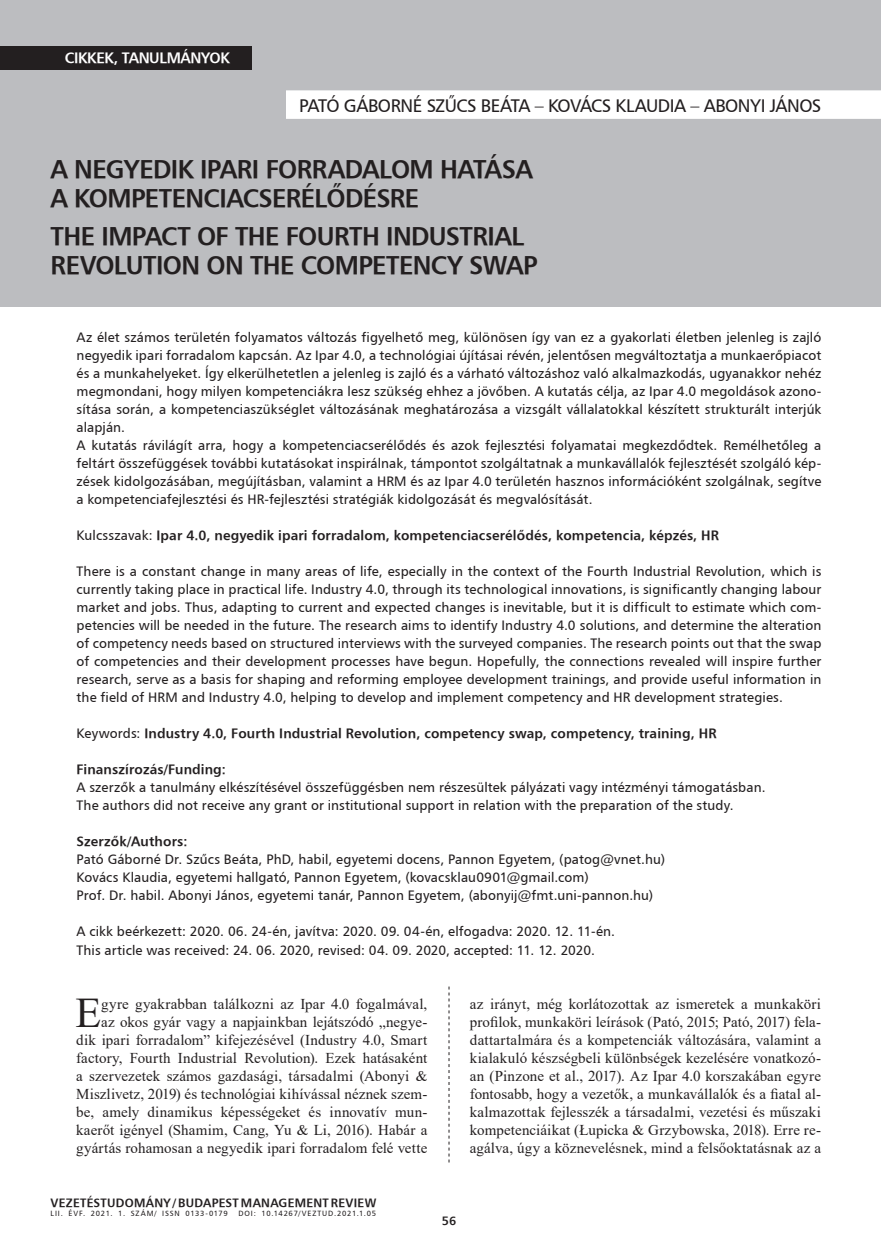
<style>
.page{position:relative;width:881px;height:1255px;background:#fff}
.page>*{position:absolute;margin:0;border:0;box-sizing:border-box;transform-origin:0 0}
.Iniciálé{font:42.15px "Times New Roman";color:#231f20}
.kenyérszöveg_opcioná{font:25.5px/29.4px "H Humanist 777 BT Bold";letter-spacing:-.025em;color:#231f20}
.kenyérszöveg_opcioná-2{font:18px "H Humanist 777 BT";letter-spacing:-.025em;color:#231f20}
.Iniciálé-2{font:15px/18px "Times New Roman";letter-spacing:.005em;color:#231f20;text-align:right}
.t1{font:15px "H Humanist 777 BT Bold";letter-spacing:-.025em;color:#fff}
.Kezdő_oldal_bevezető{font:13.5px/18px "H Humanist 777 BT";letter-spacing:.005em;color:#231f20;text-align:justify}
.Kezdő_oldal_bevezető-2{font:13.5px "H Humanist 777 BT Bold";letter-spacing:.01em;color:#231f20}
.t2{font:12px "H Humanist 777 BT Bold";letter-spacing:.02em;color:#231f20}
.t3{font:7.5px "H Humanist 777 BT";letter-spacing:.105em;color:#231f20}
.s1{font-family:"H Humanist 777 BT"}
</style>
<div class="page">
<svg style="left:448px;top:986px;width:1px;height:176px"></svg>
<div style="left:0;top:0;width:880px;height:306px;background:#bcbdc0"></div>
<div style="left:0;top:46px;width:251px;height:23px;background:#231f20"></div>
<div style="left:286px;top:90px;width:594px;height:29px;background:#fff"></div>
<p class="t1" style="left:65px;top:49px;width:166px">CIKKEK, TANULMÁNYOK</p>
<p class="kenyérszöveg_opcioná-2" style="left:299px;top:94px;width:523px">PATÓ GÁBORNÉ SZŰCS BEÁTA – KOVÁCS KLAUDIA – ABONYI JÁNOS</p>
<p class="kenyérszöveg_opcioná" style="left:51px;top:153px;width:483px">A NEGYEDIK IPARI FORRADALOM HATÁSA<br>A KOMPETENCIACSERÉLŐDÉSRE</p>
<p class="kenyérszöveg_opcioná" style="left:51px;top:220px;width:488px">THE IMPACT OF THE FOURTH INDUSTRIAL<br>REVOLUTION ON THE COMPETENCY SWAP</p>
<p class="Kezdő_oldal_bevezető" style="left:77px;top:328px;width:746px">Az élet számos területén folyamatos változás figyelhető meg, különösen így van ez a gyakorlati életben jelenleg is zajló negyedik ipari forradalom kapcsán. Az Ipar 4.0, a technológiai újításai révén, jelentősen megváltoztatja a munkaerőpiacot és a munkahelyeket. Így elkerülhetetlen a jelenleg is zajló és a várható változáshoz való alkalmazkodás, ugyanakkor nehéz megmondani, hogy milyen kompetenciákra lesz szükség ehhez a jövőben. A kutatás célja, az Ipar 4.0 megoldások azono&shy;sítása során, a kompetenciaszükséglet változásának meghatározása a vizsgált vállalatokkal készített strukturált interjúk alapján.</p>
<p class="Kezdő_oldal_bevezető" style="left:77px;top:436px;width:746px">A kutatás rávilágít arra, hogy a kompetenciacserélődés és azok fejlesztési folyamatai megkezdődtek. Remélhetőleg a feltárt összefüggések további kutatásokat inspirálnak, támpontot szolgáltatnak a munkavállalók fejlesztését szolgáló kép&shy;zések kidolgozásában, megújításban, valamint a HRM és az Ipar 4.0 területén hasznos információként szolgálnak, segítve a kompetenciafejlesztési és HR-fejlesztési stratégiák kidolgozását és megvalósítását.</p>
<p class="Kezdő_oldal_bevezető-2" style="left:77px;top:527px;width:643px"><span class="s1">Kulcsszavak:</span> Ipar 4.0, negyedik ipari forradalom, kompetenciacserélődés, kompetencia, képzés, HR</p>
<p class="Kezdő_oldal_bevezető" style="left:77px;top:562px;width:746px">There is a constant change in many areas of life, especially in the context of the Fourth Industrial Revolution, which is currently taking place in practical life. Industry 4.0, through its technological innovations, is significantly changing labour market and jobs. Thus, adapting to current and expected changes is inevitable, but it is difficult to estimate which com&shy;petencies will be needed in the future. The research aims to identify Industry 4.0 solutions, and determine the alteration of competency needs based on structured interviews with the surveyed companies. The research points out that the swap of competencies and their development processes have begun. Hopefully, the connections revealed will inspire further research, serve as a basis for shaping and reforming employee development trainings, and provide useful information in the field of HRM and Industry 4.0, helping to develop and implement competency and HR development strategies.</p>
<p class="Kezdő_oldal_bevezető-2" style="left:77px;top:725px;width:641px"><span class="s1">Keywords:</span> Industry 4.0, Fourth Industrial Revolution, competency swap, competency, training, HR</p>
<p class="Kezdő_oldal_bevezető-2" style="left:77px;top:761px;width:151px">Finanszírozás/Funding:</p>
<p class="Kezdő_oldal_bevezető" style="left:77px;top:778px;width:690px">A szerzők a tanulmány elkészítésével összefüggésben nem részesültek pályázati vagy intézményi támogatásban.</p>
<p class="Kezdő_oldal_bevezető" style="left:77px;top:796px;width:658px">The authors did not receive any grant or institutional support in relation with the preparation of the study.</p>
<p class="Kezdő_oldal_bevezető-2" style="left:77px;top:833px;width:112px">Szerzők/Authors:</p>
<p class="Kezdő_oldal_bevezető" style="left:77px;top:850px;width:589px">Pató Gáborné Dr. Szűcs Beáta, PhD, habil, egyetemi docens, Pannon Egyetem, (patog@vnet.hu)</p>
<p class="Kezdő_oldal_bevezető" style="left:77px;top:868px;width:513px">Kovács Klaudia, egyetemi hallgató, Pannon Egyetem, (kovacsklau0901@gmail.com)</p>
<p class="Kezdő_oldal_bevezető" style="left:77px;top:886px;width:578px">Prof. Dr. habil. Abonyi János, egyetemi tanár, Pannon Egyetem, (abonyij@fmt.uni-pannon.hu)</p>
<p class="Kezdő_oldal_bevezető" style="left:77px;top:922px;width:540px">A cikk beérkezett: 2020. 06. 24-én, javítva: 2020. 09. 04-én, elfogadva: 2020. 12. 11-én.</p>
<p class="Kezdő_oldal_bevezető" style="left:77px;top:940px;width:519px">This article was received: 24. 06. 2020, revised: 04. 09. 2020, accepted: 11. 12. 2020.</p>
<p class="Iniciálé-2" style="left:76px;top:994px;width:352px">gyre gyakrabban találkozni az Ipar 4.0 fogalmával,<br>az okos gyár vagy a napjainkban lejátszódó „negye-<br>dik ipari forradalom” kifejezésével (Industry 4.0, Smart factory, Fourth Industrial Revolution). Ezek hatásaként a szervezetek számos gazdasági, társadalmi (Abonyi &amp; Miszlivetz, 2019) és technológiai kihívással néznek szem&shy;be, amely dinamikus képességeket és innovatív mun&shy;kaerőt igényel (Shamim, Cang, Yu &amp; Li, 2016). Habár a gyártás rohamosan a negyedik ipari forradalom felé vette</p>
<p class="Iniciálé-2" style="left:469px;top:994px;width:352px;text-align:justify">az irányt, még korlátozottak az ismeretek a munkaköri profilok, munkaköri leírások (Pató, 2015; Pató, 2017) fela&shy;dattartalmára és a kompetenciák változására, valamint a kialakuló készségbeli különbségek kezelésére vonatkozó&shy;an (Pinzone et al., 2017). Az Ipar 4.0 korszakában egyre fontosabb, hogy a vezetők, a munkavállalók és a fiatal al&shy;kalmazottak fejlesszék a társadalmi, vezetési és műszaki kompetenciáikat (Łupicka &amp; Grzybowska, 2018). Erre re&shy;agálva, úgy a köznevelésnek, mind a felsőoktatásnak az a</p>
<p class="Iniciálé" style="left:75px;top:982px;width:27px">E</p>
<p class="t2" style="left:51px;top:1194px;width:327px">VEZETÉSTUDOMÁNY / BUDAPEST MANAGEMENT REVIEW</p>
<p class="t3" style="left:51px;top:1208px;width:179px">LII. ÉVF. 2021. 1. SZÁM/ ISSN 0133-0179</p>
<p class="t3" style="left:238px;top:1208px;width:139px">DOI: 10.14267/VEZTUD.2021.1.05</p>
<p class="t2" style="left:441px;top:1212px;width:16px">56</p>
</div>
